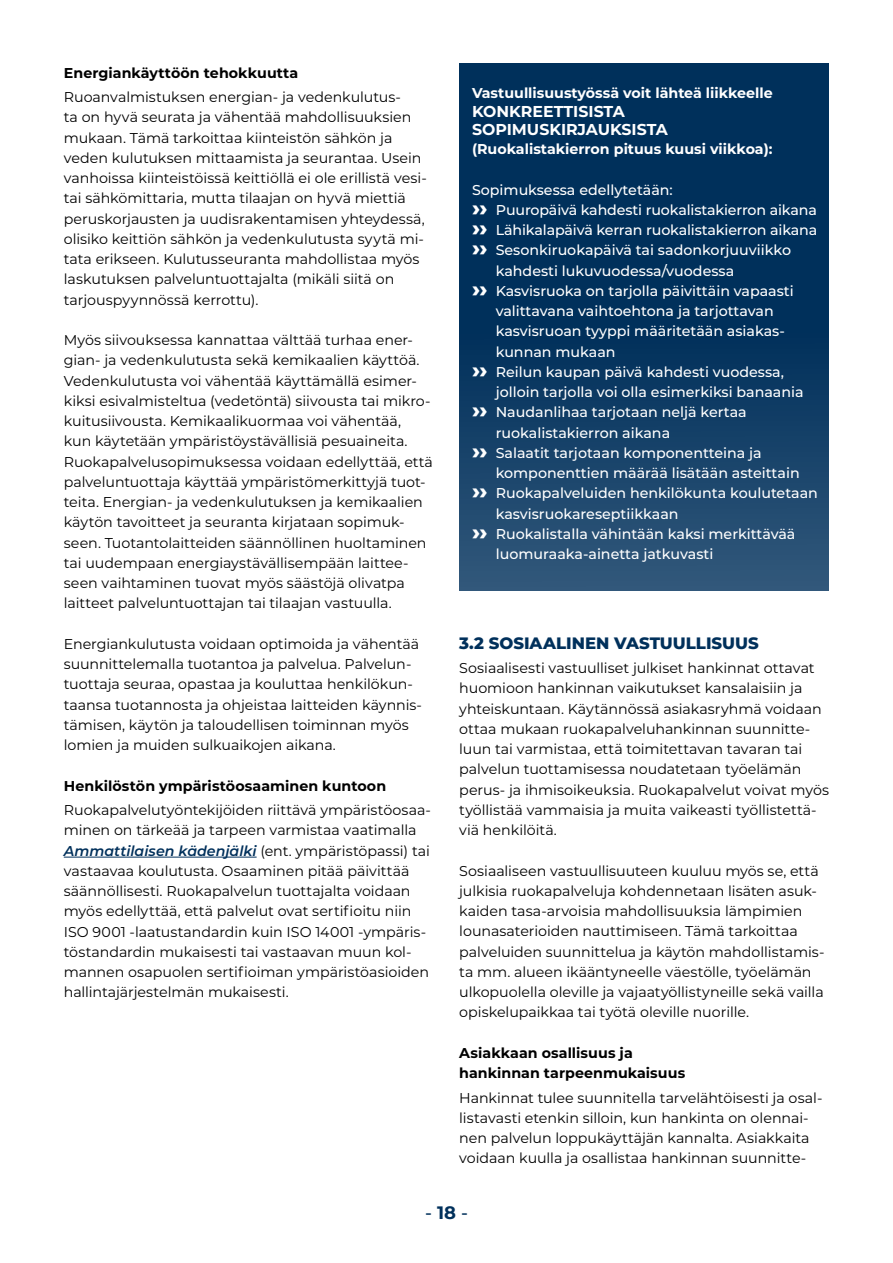
<style>
.page{position:relative;width:893px;height:1263px;background:#fff}
.page>*{position:absolute;margin:0;border:0;box-sizing:border-box;transform-origin:0 0}
.t1{font:500 18px "Montserrat";color:#00305b}
._2_otsikko{font:800 16.5px "Montserrat";color:#00305b}
.nosto_1_bold{font:700 15.75px/18.8px "Montserrat";color:#fff}
.leipateksti{font:14.25px/20.2px "Montserrat";letter-spacing:-.005em;color:#000}
.nosto_1{font:500 14.25px/20.2px "Montserrat";color:#fff}
._3_otsikko{font:700 14.25px/20.2px "Montserrat";color:#000}
.nosto_1_bold-2{font:700 14.25px "Montserrat";color:#fff}
.s1{font-weight:600;font-style:italic;color:#00305b}
.s2{font-weight:800;font-size:22.5px}
.s3{font-weight:700}
</style>
<div class="page">
<div style="left:459px;top:64px;width:370px;height:527px;background:linear-gradient(to bottom,#002653,#254e72)"></div>
<hr style="left:64px;top:857px;width:193px;height:1px;background:#00305b">
<p class="_3_otsikko" style="left:64px;top:62px;width:236px">Energiankäyttöön tehokkuutta</p>
<p class="leipateksti" style="left:64px;top:86px;width:364px">Ruoanvalmistuksen energian- ja vedenkulutus-<br>ta on hyvä seurata ja vähentää mahdollisuuksien mukaan. Tämä tarkoittaa kiinteistön sähkön ja veden kulutuksen mittaamista ja seurantaa. Usein vanhoissa kiinteistöissä keittiöllä ei ole erillistä vesi&shy;tai sähkömittaria, mutta tilaajan on hyvä miettiä peruskorjausten ja uudisrakentamisen yhteydessä, olisiko keittiön sähkön ja vedenkulutusta syytä mi&shy;tata erikseen. Kulutusseuranta mahdollistaa myös laskutuksen palveluntuottajalta (mikäli siitä on tarjouspyynnössä kerrottu).</p>
<p class="leipateksti" style="left:64px;top:329px;width:371px">Myös siivouksessa kannattaa välttää turhaa ener&shy;gian- ja vedenkulutusta sekä kemikaalien käyttöä.<br>Vedenkulutusta voi vähentää käyttämällä esimer&shy;kiksi esivalmisteltua (vedetöntä) siivousta tai mikro&shy;kuitusiivousta. Kemikaalikuormaa voi vähentää,<br>kun käytetään ympäristöystävällisiä pesuaineita.<br>Ruokapalvelusopimuksessa voidaan edellyttää, että palveluntuottaja käyttää ympäristömerkittyjä tuot&shy;teita. Energian- ja vedenkulutuksen ja kemikaalien käytön tavoitteet ja seuranta kirjataan sopimuk&shy;seen. Tuotantolaitteiden säännöllinen huoltaminen tai uudempaan energiaystävällisempään laittee&shy;seen vaihtaminen tuovat myös säästöjä olivatpa laitteet palveluntuottajan tai tilaajan vastuulla.</p>
<p class="leipateksti" style="left:64px;top:633px;width:360px">Energiankulutusta voidaan optimoida ja vähentää suunnittelemalla tuotantoa ja palvelua. Palvelun&shy;tuottaja seuraa, opastaa ja kouluttaa henkilökun&shy;taansa tuotannosta ja ohjeistaa laitteiden käynnis&shy;tämisen, käytön ja taloudellisen toiminnan myös lomien ja muiden sulkuaikojen aikana.</p>
<p class="_3_otsikko" style="left:64px;top:775px;width:324px">Henkilöstön ympäristöosaaminen kuntoon</p>
<p class="leipateksti" style="left:64px;top:799px;width:369px">Ruokapalvelutyöntekijöiden riittävä ympäristöosaa&shy;minen on tärkeää ja tarpeen varmistaa vaatimalla <span class="s1">Ammattilaisen kädenjälki</span> (ent. ympäristöpassi) tai vastaavaa koulutusta. Osaaminen pitää päivittää säännöllisesti. Ruokapalvelun tuottajalta voidaan myös edellyttää, että palvelut ovat sertifioitu niin ISO 9001 -laatustandardin kuin ISO 14001 -ympäris&shy;töstandardin mukaisesti tai vastaavan muun kol&shy;mannen osapuolen sertifioiman ympäristöasioiden hallintajärjestelmän mukaisesti.</p>
<p class="nosto_1_bold-2" style="left:472px;top:82px;width:302px">Vastuullisuustyössä voit lähteä liikkeelle</p>
<p class="nosto_1_bold" style="left:472px;top:101px;width:197px">KONKREETTISISTA<br>SOPIMUSKIRJAUKSISTA</p>
<p class="nosto_1_bold-2" style="left:472px;top:139px;width:302px">(Ruokalistakierron pituus kuusi viikkoa):</p>
<p class="nosto_1" style="left:472px;top:179px;width:202px">Sopimuksessa edellytetään:</p>
<p class="nosto_1" style="left:472px;top:199px;width:346px"><span class="s2">››</span> Puuropäivä kahdesti ruokalistakierron aikana</p>
<p class="nosto_1" style="left:472px;top:219px;width:347px"><span class="s2">››</span> Lähikalapäivä kerran ruokalistakierron aikana</p>
<p class="nosto_1" style="left:496px;top:240px;width:297px;text-indent:-24px"><span class="s2">››</span> Sesonkiruokapäivä tai sadonkorjuuviikko kahdesti lukuvuodessa/vuodessa</p>
<p class="nosto_1" style="left:496px;top:280px;width:300px;text-indent:-24px"><span class="s2">››</span> Kasvisruoka on tarjolla päivittäin vapaasti valittavana vaihtoehtona ja tarjottavan kasvisruoan tyyppi määritetään asiakas&shy;kunnan mukaan</p>
<p class="nosto_1" style="left:496px;top:361px;width:309px;text-indent:-24px"><span class="s2">››</span> Reilun kaupan päivä kahdesti vuodessa, jolloin tarjolla voi olla esimerkiksi banaania</p>
<p class="nosto_1" style="left:496px;top:402px;width:253px;text-indent:-24px"><span class="s2">››</span> Naudanlihaa tarjotaan neljä kertaa ruokalistakierron aikana</p>
<p class="nosto_1" style="left:496px;top:442px;width:305px;text-indent:-24px"><span class="s2">››</span> Salaatit tarjotaan komponentteina ja komponenttien määrää lisätään asteittain</p>
<p class="nosto_1" style="left:496px;top:483px;width:324px;text-indent:-24px"><span class="s2">››</span> Ruokapalveluiden henkilökunta koulutetaan kasvisruokareseptiikkaan</p>
<p class="nosto_1" style="left:496px;top:523px;width:301px;text-indent:-24px"><span class="s2">››</span> Ruokalistalla vähintään kaksi merkittävää luomuraaka-ainetta jatkuvasti</p>
<p class="_2_otsikko" style="left:459px;top:631px;width:301px">3.2 SOSIAALINEN VASTUULLISUUS</p>
<p class="leipateksti" style="left:459px;top:657px;width:371px">Sosiaalisesti vastuulliset julkiset hankinnat ottavat huomioon hankinnan vaikutukset kansalaisiin ja yhteiskuntaan. Käytännössä asiakasryhmä voidaan ottaa mukaan ruokapalveluhankinnan suunnitte&shy;luun tai varmistaa, että toimitettavan tavaran tai palvelun tuottamisessa noudatetaan työelämän perus- ja ihmisoikeuksia. Ruokapalvelut voivat myös työllistää vammaisia ja muita vaikeasti työllistettä&shy;viä henkilöitä.</p>
<p class="leipateksti" style="left:459px;top:860px;width:367px">Sosiaaliseen vastuullisuuteen kuuluu myös se, että julkisia ruokapalveluja kohdennetaan lisäten asuk&shy;kaiden tasa-arvoisia mahdollisuuksia lämpimien lounasaterioiden nauttimiseen. Tämä tarkoittaa palveluiden suunnittelua ja käytön mahdollistamis&shy;ta mm. alueen ikääntyneelle väestölle, työelämän ulkopuolella oleville ja vajaatyöllistyneille sekä vailla opiskelupaikkaa tai työtä oleville nuorille.</p>
<p class="_3_otsikko" style="left:459px;top:1042px;width:227px">Asiakkaan osallisuus ja hankinnan tarpeenmukaisuus</p>
<p class="leipateksti" style="left:459px;top:1087px;width:365px">Hankinnat tulee suunnitella tarvelähtöisesti ja osal&shy;listavasti etenkin silloin, kun hankinta on olennai&shy;nen palvelun loppukäyttäjän kannalta. Asiakkaita voidaan kuulla ja osallistaa hankinnan suunnitte-</p>
<p class="t1" style="left:425px;top:1200px;width:44px">- <span class="s3">18</span> -</p>
</div>
